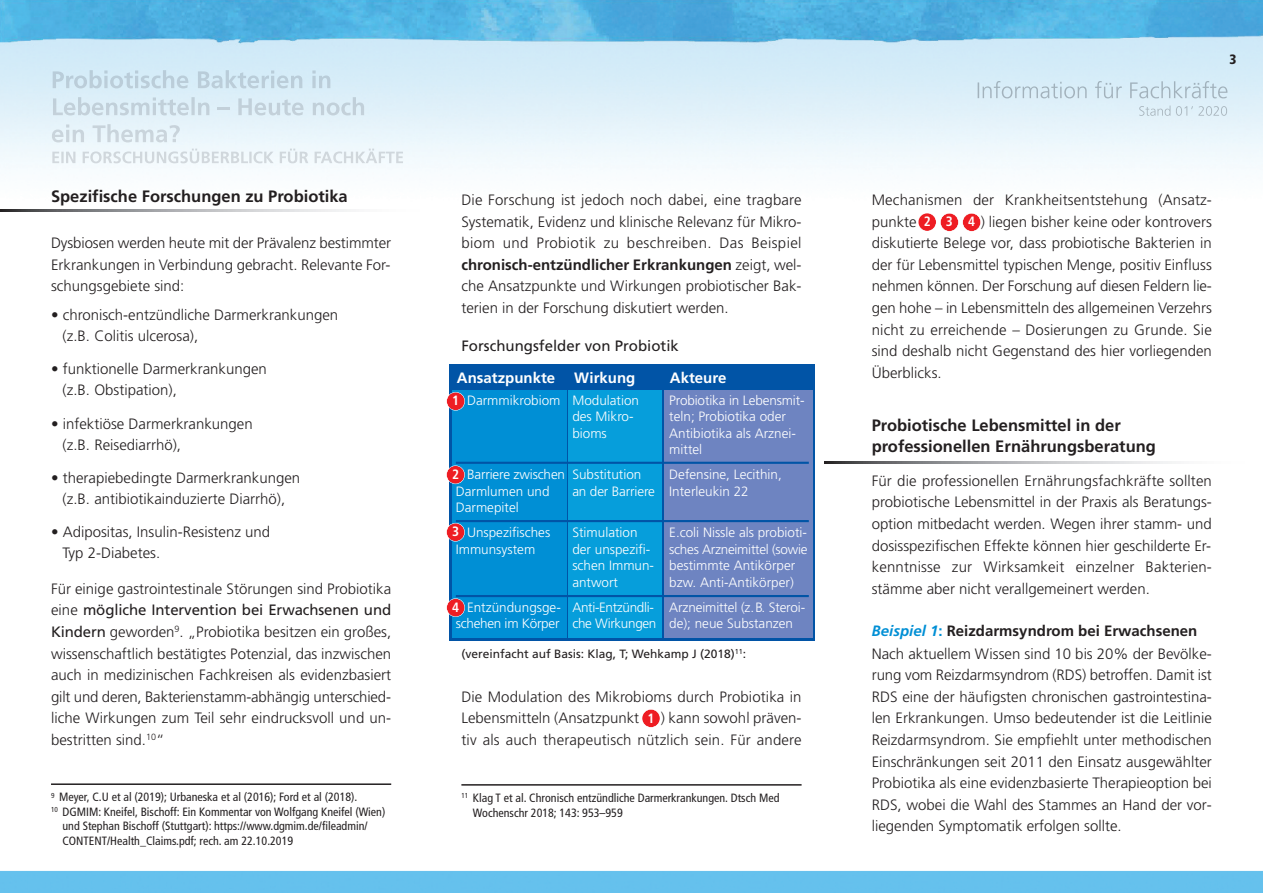
<style>
.page{position:relative;width:1263px;height:893px;background:#fff}
.page>*{position:absolute;margin:0;border:0;box-sizing:border-box;transform-origin:0 0}
.t1{font:700 16.5px/21px "Frutiger";color:#231f20}
.t2{font:300 15px/21.6px "Frutiger";color:#231f20}
.t3{font:15px "Frutiger";color:#231f20}
.t4{font:700 15px "Frutiger";color:#fff}
.t5{font:300 13.5px/16.5px "Frutiger";color:#fff}
.t6{font:300 13.5px/16.5px "Frutiger";letter-spacing:-.025em;color:#fff}
.t7{font:700 condensed 13.5px "Frutiger";color:#fff}
.t8{font:900 condensed 13.5px "Frutiger";color:#231f20}
.t9{font:condensed 12px/14.4px "Frutiger";color:#231f20}
.t10{font:12px "Frutiger";color:#231f20}
.s1{font-weight:400}
.s2{font-weight:700}
.s3{font-weight:700;font-style:italic;color:#008fd5}
.s4{font-weight:700;color:#008fd5}
</style>
<div class="page">
<img style="left:0;top:0;width:1263px;height:893px">
<img style="left:978px;top:81px;width:170px;height:17px">
<img style="left:1139px;top:106px;width:88px;height:10px">
<div style="left:449px;top:364px;width:366px;height:276px;background:#0154a6"></div>
<div style="left:452px;top:390px;width:114px;height:248px;background:#008fd5"></div>
<div style="left:569px;top:390px;width:93px;height:248px;background:#069edb"></div>
<div style="left:664px;top:390px;width:148px;height:248px;background:#6e84c1"></div>
<hr style="left:51px;top:783px;width:340px;height:2px;background:#231f20">
<hr style="left:461px;top:784px;width:340px;height:2px;background:#231f20">
<img style="left:0;top:209px;width:438px;height:3px">
<img style="left:825px;top:461px;width:438px;height:2px">
<img style="left:53px;top:70px;width:193px;height:18px">
<img style="left:53px;top:97px;width:156px;height:18px">
<svg style="left:218px;top:108px;width:12px;height:2px"></svg>
<img style="left:238px;top:97px;width:126px;height:18px">
<img style="left:52px;top:124px;width:128px;height:18px">
<img style="left:52px;top:149px;width:185px;height:14px">
<hr style="left:456px;top:462px;width:353px;height:2px;background:#0154a6">
<hr style="left:456px;top:595px;width:353px;height:2px;background:#0154a6">
<hr style="left:456px;top:520px;width:353px;height:2px;background:#0154a6">
<div style="left:447px;top:392px;width:18px;height:18px;background:#ee1d23;border-radius:50%"></div>
<div style="left:446px;top:392px;width:19px;height:19px;border:1px solid #fff;border-radius:50%"></div>
<div style="left:447px;top:599px;width:18px;height:18px;background:#ee1d23;border-radius:50%"></div>
<div style="left:446px;top:598px;width:19px;height:19px;border:1px solid #fff;border-radius:50%"></div>
<div style="left:447px;top:523px;width:17px;height:18px;background:#ee1d23;border-radius:50%"></div>
<div style="left:446px;top:523px;width:19px;height:19px;border:1px solid #fff;border-radius:50%"></div>
<div style="left:447px;top:466px;width:17px;height:18px;background:#ee1d23;border-radius:50%"></div>
<div style="left:446px;top:465px;width:19px;height:19px;border:1px solid #fff;border-radius:50%"></div>
<div style="left:642px;top:709px;width:18px;height:18px;background:#ee1d23;border-radius:50%"></div>
<div style="left:642px;top:709px;width:18px;height:19px;border:1px solid #fff;border-radius:50%"></div>
<div style="left:963px;top:213px;width:17px;height:18px;background:#ee1d23;border-radius:50%"></div>
<div style="left:962px;top:213px;width:19px;height:19px;border:1px solid #fff;border-radius:50%"></div>
<div style="left:940px;top:213px;width:18px;height:18px;background:#ee1d23;border-radius:50%"></div>
<div style="left:940px;top:213px;width:19px;height:19px;border:1px solid #fff;border-radius:50%"></div>
<div style="left:918px;top:213px;width:18px;height:18px;background:#ee1d23;border-radius:50%"></div>
<div style="left:918px;top:213px;width:18px;height:18px;border:1px solid #fff;border-radius:50%"></div>
<p class="t1" style="left:51px;top:187px;width:298px">Spezifische Forschungen zu Probiotika</p>
<p class="t2" style="left:51px;top:233px;width:342px;text-align:justify">Dysbiosen werden heute mit der Prävalenz bestimmter Erkrankungen in Verbindung gebracht. Relevante For&shy;schungsgebiete sind:</p>
<p class="t2" style="left:63px;top:305px;width:277px;line-height:21px;text-indent:-12px">• chronisch-entzündliche Darmerkrankungen (z.B. Colitis ulcerosa),</p>
<p class="t2" style="left:63px;top:360px;width:206px;line-height:21px;text-indent:-12px">• funktionelle Darmerkrankungen (z.B. Obstipation),</p>
<p class="t2" style="left:63px;top:414px;width:192px;line-height:21px;text-indent:-12px">• infektiöse Darmerkrankungen (z.B. Reisediarrhö),</p>
<p class="t2" style="left:51px;top:468px;width:251px;line-height:21px;text-align:center">• therapiebedingte Darmerkrankungen (z.B. antibiotikainduzierte Diarrhö),</p>
<p class="t2" style="left:63px;top:523px;width:209px;line-height:21px;text-indent:-12px">• Adipositas, Insulin-Resistenz und<br>Typ 2-Diabetes.</p>
<p class="t2" style="left:51px;top:579px;width:342px;text-align:justify">Für einige gastrointestinale Störungen sind Probiotika eine <span class="s1">mögliche Intervention bei Erwachsenen und Kindern</span> geworden<sup>9</sup>. „Probiotika besitzen ein großes, wissenschaftlich bestätigtes Potenzial, das inzwischen auch in medizinischen Fachkreisen als evidenzbasiert gilt und deren, Bakterienstamm-abhängig unterschied&shy;liche Wirkungen zum Teil sehr eindrucksvoll und un&shy;bestritten sind.<sup>10</sup>“</p>
<p class="t9" style="left:51px;top:791px;width:308px"><sup>9</sup> Meyer, C.U et al (2019); Urbaneska et al (2016); Ford et al (2018).</p>
<p class="t9" style="left:51px;top:805px;width:336px"><sup>10</sup> DGMIM: Kneifel, Bischoff: Ein Kommentar von Wolfgang Kneifel (Wien)</p>
<p class="t9" style="left:62px;top:820px;width:307px">und Stephan Bischoff (Stuttgart): https://www.dgmim.de/fileadmin/</p>
<p class="t9" style="left:62px;top:834px;width:232px">CONTENT/Health_Claims.pdf; rech. am 22.10.2019</p>
<p class="t2" style="left:461px;top:190px;width:342px;text-align:justify">Die Forschung ist jedoch noch dabei, eine tragbare Systematik, Evidenz und klinische Relevanz für Mikro&shy;biom und Probiotik zu beschreiben. Das Beispiel <span class="s2">chronisch-entzündlicher Erkrankungen</span> zeigt, wel&shy;che Ansatzpunkte und Wirkungen probiotischer Bak&shy;terien in der Forschung diskutiert werden.</p>
<p class="t3" style="left:461px;top:340px;width:219px">Forschungsfelder von Probiotik</p>
<p class="t4" style="left:457px;top:371px;width:100px">Ansatzpunkte</p>
<p class="t4" style="left:574px;top:371px;width:63px">Wirkung</p>
<p class="t4" style="left:670px;top:371px;width:58px">Akteure</p>
<p class="t5" style="left:572px;top:393px;width:68px">Modulation des Mikro&shy;bioms</p>
<p class="t5" style="left:572px;top:467px;width:84px">Substitution an der Barriere</p>
<p class="t5" style="left:572px;top:525px;width:83px">Stimulation der unspezifi&shy;schen Immun&shy;antwort</p>
<p class="t6" style="left:572px;top:600px;width:86px">Anti-Entzündli&shy;che Wirkungen</p>
<p class="t5" style="left:467px;top:393px;width:95px">Darmmikrobiom</p>
<p class="t5" style="left:669px;top:393px;width:137px">Probiotika in Lebensmit&shy;teln; Probiotika oder<br>Antibiotika als Arznei&shy;mittel</p>
<p class="t5" style="left:669px;top:467px;width:114px">Defensine, Lecithin,<br>Interleukin 22</p>
<p class="t5" style="left:669px;top:525px;width:140px">E.coli Nissle als probioti&shy;sches Arzneimittel (sowie bestimmte Antikörper bzw. Anti-Antikörper)</p>
<p class="t5" style="left:669px;top:600px;width:137px">Arzneimittel (z.B. Steroi&shy;de); neue Substanzen</p>
<p class="t7" style="left:452px;top:395px;width:9px">1</p>
<p class="t5" style="left:456px;top:467px;width:111px;text-indent:11px">Barriere zwischen<br>Darmlumen und<br>Darmepitel</p>
<p class="t5" style="left:456px;top:525px;width:96px;text-indent:11px">Unspezifisches<br>Immunsystem</p>
<p class="t7" style="left:452px;top:469px;width:9px">2</p>
<p class="t7" style="left:452px;top:526px;width:9px">3</p>
<p class="t5" style="left:456px;top:600px;width:107px;text-align:right">Entzündungsge&shy;schehen im Körper</p>
<p class="t7" style="left:452px;top:602px;width:9px">4</p>
<p class="t10" style="left:461px;top:649px;width:286px">(vereinfacht auf Basis: Klag, T; Wehkamp J (2018)<sup>11</sup>:</p>
<p class="t2" style="left:461px;top:687px;width:342px">Die Modulation des Mikrobioms durch Probiotika in<br>Lebensmitteln (Ansatzpunkt</p>
<p class="t2" style="left:461px;top:708px;width:342px;text-align:right">) kann sowohl präven-<br>tiv als auch therapeutisch nützlich sein. Für andere</p>
<p class="t7" style="left:648px;top:712px;width:9px">1</p>
<p class="t9" style="left:473px;top:792px;width:308px;text-indent:-11px"><sup>11</sup> Klag T et al. Chronisch entzündliche Darmerkrankungen. Dtsch Med<br>Wochenschr 2018; 143: 953–959</p>
<p class="t8" style="left:1229px;top:54px;width:9px">3</p>
<p class="t2" style="left:872px;top:190px;width:342px">Mechanismen der Krankheitsentstehung (Ansatz&shy;punkte</p>
<p class="t2" style="left:872px;top:212px;width:342px;text-align:justify;text-indent:109px">) liegen bisher keine oder kontrovers diskutierte Belege vor, dass probiotische Bakterien in der für Lebensmittel typischen Menge, positiv Einfluss nehmen können. Der Forschung auf diesen Feldern lie&shy;gen hohe – in Lebensmitteln des allgemeinen Verzehrs nicht zu erreichende – Dosierungen zu Grunde. Sie sind deshalb nicht Gegenstand des hier vorliegenden Überblicks.</p>
<p class="t7" style="left:924px;top:216px;width:53px">234</p>
<p class="t1" style="left:872px;top:416px;width:286px">Probiotische Lebensmittel in der professionellen Ernährungsberatung</p>
<p class="t2" style="left:872px;top:471px;width:342px;text-align:justify">Für die professionellen Ernährungsfachkräfte sollten probiotische Lebensmittel in der Praxis als Beratungs&shy;option mitbedacht werden. Wegen ihrer stamm- und dosisspezifischen Effekte können hier geschilderte Er&shy;kenntnisse zur Wirksamkeit einzelner Bakterien&shy;stämme aber nicht verallgemeinert werden.</p>
<p class="t2" style="left:872px;top:621px;width:342px"><span class="s3">Beispiel 1</span><span class="s4">:</span> <span class="s2">Reizdarmsyndrom bei Erwachsenen </span>Nach aktuellem Wissen sind 10 bis 20% der Bevölke&shy;rung vom Reizdarmsyndrom (RDS) betroffen. Damit ist RDS eine der häufigsten chronischen gastrointestina&shy;len Erkrankungen. Umso bedeutender ist die Leitlinie Reizdarmsyndrom. Sie empfiehlt unter methodischen Einschränkungen seit 2011 den Einsatz ausgewählter Probiotika als eine evidenzbasierte Therapieoption bei RDS, wobei die Wahl des Stammes an Hand der vor&shy;liegenden Symptomatik erfolgen sollte.</p>
</div>
